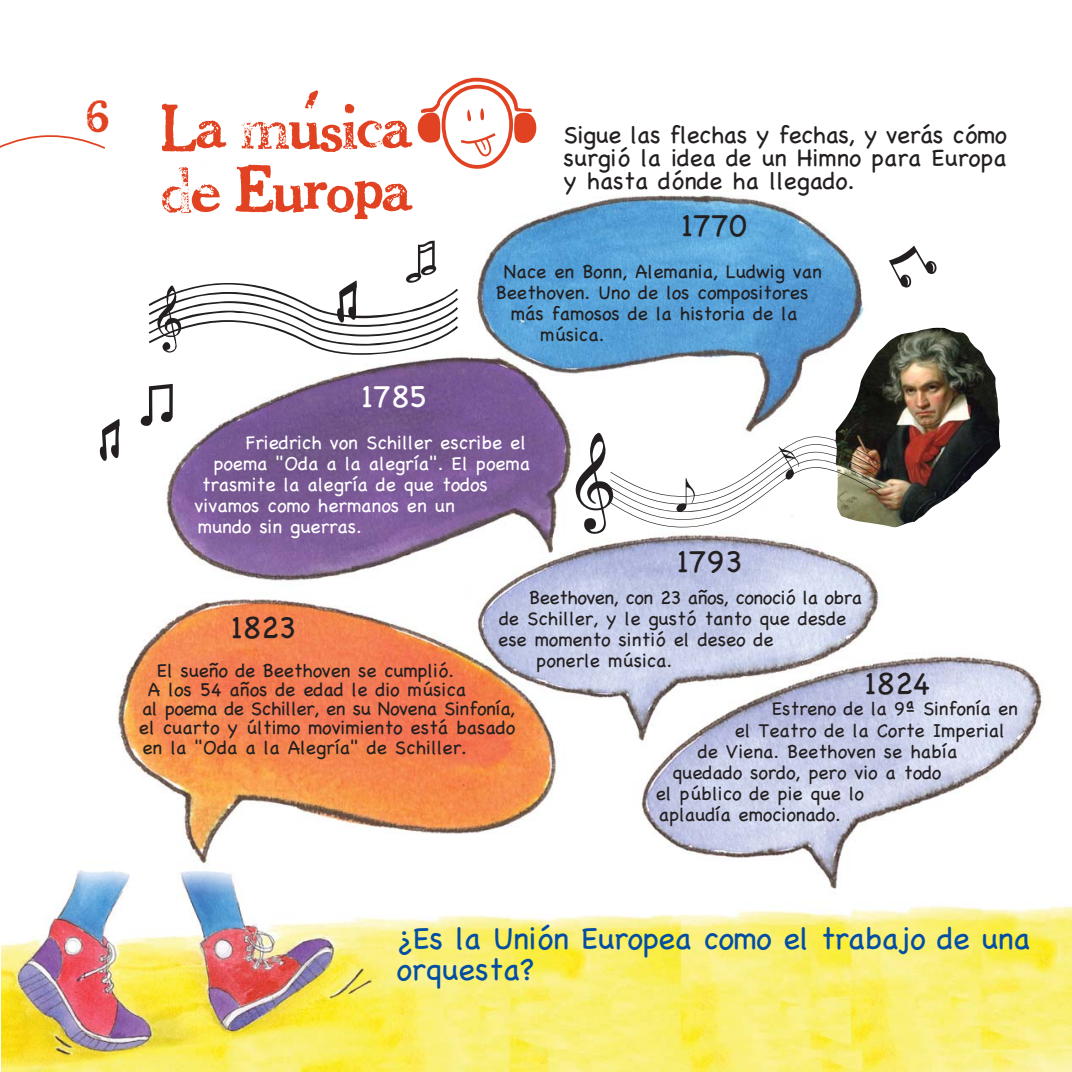
<style>
.page{position:relative;width:1072px;height:1072px;background:#fff}
.page>*{position:absolute;margin:0;border:0;box-sizing:border-box;transform-origin:0 0}
.t1{font:126px "Tombats Three";color:#e14221}
.t2{font:126px "Musicelements";color:#231f20}
.t3{font:91px "Musicelements";color:#231f20}
.t4{font:63px/63px "Chelt Press Trial";color:#e14221;text-align:right}
.t5{font:52.5px "Musicelements";color:#231f20}
.t6{font:31.5px/31.5px "Chalkboard";letter-spacing:-.015em;color:#034ea2}
.t7{font:31.5px "Chalkboard";color:#231f20}
.t8{font:31.5px "Chalkboard";color:#fff}
.t9{font:24.5px/22.8px "Chalkboard";color:#231f20;text-align:justify}
.t10{font:19.25px "Chalkboard";color:#231f20}
.t11{font:19.25px "Chalkboard";color:#fff}
.t12{font:19.25px "Chalkboard";letter-spacing:-.02em;color:#231f20}
.t13{font:19.25px "Chalkboard";letter-spacing:-.025em;color:#231f20}
</style>
<div class="page">
<img style="left:2px;top:195px;width:1069px;height:876px">
<svg style="left:0;top:135px;width:105px;height:14px"></svg>
<img style="left:789px;top:289px;width:250px;height:272px">
<h1 class="t1" style="left:414px;top:75px;width:127px">M</h1>
<h3 class="t4" style="left:87px;top:96px;width:327px"><sup>6</sup> La musica de Europa</h3>
<p class="t9" style="left:563px;top:123px;width:445px">Sigue las flechas y fechas, y verás cómo surgió la idea de un Himno para Europa y hasta dónde ha llegado.</p>
<h3 class="t7" style="left:681px;top:205px;width:67px">1770</h3>
<p class="t10" style="left:504px;top:259px;width:319px">Nace en Bonn, Alemania, Ludwig van</p>
<p class="t10" style="left:496px;top:280px;width:314px">Beethoven. Uno de los compositores</p>
<p class="t10" style="left:511px;top:301px;width:288px">más famosos de la historia de la</p>
<p class="t10" style="left:540px;top:322px;width:66px">música.</p>
<h3 class="t5" style="left:406px;top:240px;width:33px">o</h3>
<h3 class="t5" style="left:888px;top:245px;width:51px">y</h3>
<h3 class="t5" style="left:337px;top:280px;width:22px">l</h3>
<h2 class="t3" style="left:148px;top:282px;width:327px">D</h2>
<h3 class="t5" style="left:100px;top:418px;width:22px">l</h3>
<h3 class="t5" style="left:141px;top:383px;width:35px">r</h3>
<h3 class="t8" style="left:361px;top:376px;width:67px">1785</h3>
<p class="t11" style="left:246px;top:430px;width:282px">Friedrich von Schiller escribe el</p>
<p class="t11" style="left:213px;top:451px;width:318px">poema "Oda a la alegría". El poema</p>
<p class="t11" style="left:202px;top:472px;width:288px">trasmite la alegría de que todos</p>
<p class="t11" style="left:195px;top:493px;width:262px">vivamos como hermanos en un</p>
<p class="t11" style="left:198px;top:514px;width:165px">mundo sin guerras.</p>
<h1 class="t2" style="left:575px;top:432px;width:322px">J</h1>
<h3 class="t7" style="left:677px;top:541px;width:67px">1793</h3>
<p class="t13" style="left:529px;top:584px;width:334px">Beethoven, con 23 años, conoció la obra</p>
<p class="t10" style="left:499px;top:605px;width:348px">de Schiller, y le gustó tanto que desde</p>
<p class="t10" style="left:498px;top:626px;width:277px">ese momento sintió el deseo de</p>
<p class="t10" style="left:536px;top:647px;width:138px">ponerle música.</p>
<h3 class="t7" style="left:231px;top:607px;width:67px">1823</h3>
<p class="t10" style="left:157px;top:657px;width:299px">El sueño de Beethoven se cumplió.</p>
<p class="t10" style="left:148px;top:677px;width:320px">A los 54 años de edad le dio música</p>
<p class="t12" style="left:142px;top:696px;width:375px">al poema de Schiller, en su Novena Sinfonía,</p>
<p class="t10" style="left:139px;top:715px;width:378px">el cuarto y último movimiento está basado</p>
<p class="t10" style="left:142px;top:734px;width:326px">en la "Oda a la Alegría" de Schiller.</p>
<h3 class="t7" style="left:865px;top:663px;width:67px">1824</h3>
<p class="t10" style="left:772px;top:696px;width:247px">Estreno de la 9ª Sinfonía en</p>
<p class="t10" style="left:734px;top:717px;width:272px">el Teatro de la Corte Imperial</p>
<p class="t10" style="left:698px;top:738px;width:261px">de Viena. Beethoven se había</p>
<p class="t10" style="left:672px;top:759px;width:270px">quedado sordo, pero vio a todo</p>
<p class="t10" style="left:655px;top:780px;width:210px">el público de pie que lo</p>
<p class="t10" style="left:658px;top:801px;width:183px">aplaudía emocionado.</p>
<h3 class="t6" style="left:396px;top:922px;width:635px">¿Es la Unión Europea como el trabajo de una orquesta?</h3>
</div>
